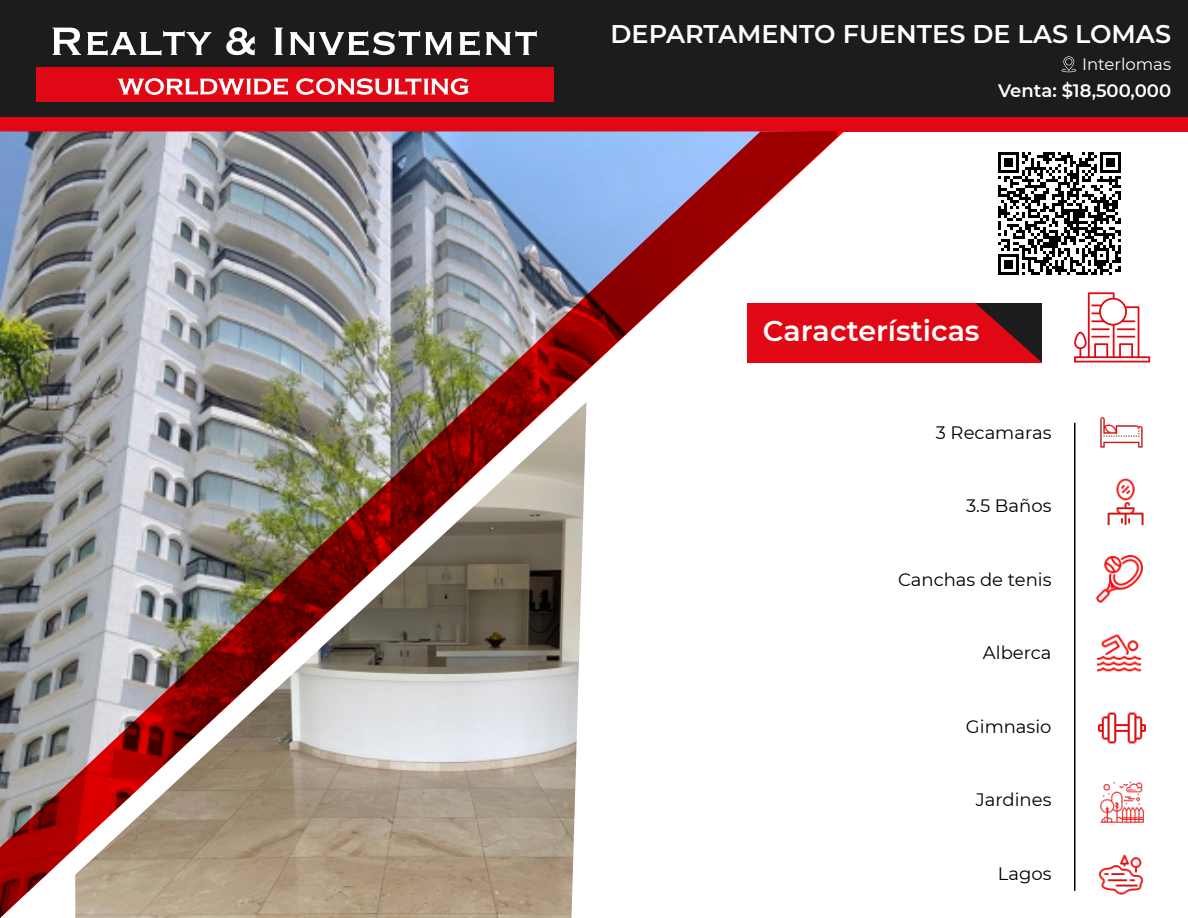
<style>
.page{position:relative;width:1188px;height:918px;background:#fff}
.page>*{position:absolute;margin:0;border:0;box-sizing:border-box;transform-origin:0 0}
.t1{font:600 28.5px "Montserrat";color:#fff}
.t2{font:600 25.5px "Montserrat";color:#fff}
.t3{font:18px "Montserrat";color:#000}
.t4{font:600 18px "Montserrat";color:#fff}
.t5{font:16.5px "Montserrat";color:#fff}
</style>
<div class="page">
<div style="left:0;top:0;width:1188px;height:117px;background:#1c1c1c"></div>
<div style="left:0;top:117px;width:1188px;height:14px;background:#e00814"></div>
<div style="left:36px;top:67px;width:518px;height:35px;background:#e00814"></div>
<svg style="left:118px;top:78px;width:170px;height:17px"></svg>
<svg style="left:296px;top:78px;width:173px;height:17px"></svg>
<svg style="left:53px;top:28px;width:28px;height:27px"></svg>
<svg style="left:87px;top:31px;width:124px;height:25px"></svg>
<svg style="left:226px;top:27px;width:29px;height:28px"></svg>
<svg style="left:275px;top:28px;width:8px;height:27px"></svg>
<svg style="left:290px;top:31px;width:162px;height:25px"></svg>
<svg style="left:459px;top:31px;width:21px;height:25px"></svg>
<svg style="left:486px;top:31px;width:51px;height:24px"></svg>
<div style="left:747px;top:303px;width:295px;height:59px;background:#e00814"></div>
<svg style="left:975px;top:303px;width:67px;height:59px"></svg>
<svg style="left:1074px;top:292px;width:76px;height:70px"></svg>
<img style="left:0;top:131px;width:845px;height:787px">
<hr style="left:1074px;top:423px;width:2px;height:468px;background:#000">
<img style="left:1100px;top:417px;width:43px;height:31px">
<img style="left:1107px;top:478px;width:37px;height:46px">
<img style="left:1096px;top:556px;width:47px;height:46px">
<img style="left:1099px;top:712px;width:47px;height:32px">
<img style="left:1096px;top:634px;width:46px;height:38px">
<img style="left:1100px;top:781px;width:44px;height:42px">
<img style="left:1100px;top:854px;width:43px;height:41px">
<svg style="left:1062px;top:56px;width:14px;height:16px"></svg>
<svg style="left:998px;top:152px;width:123px;height:123px"></svg>
<h2 class="t2" style="left:611px;top:16px;width:562px">DEPARTAMENTO FUENTES DE LAS LOMAS</h2>
<p class="t5" style="left:1082px;top:53px;width:91px">Interlomas</p>
<p class="t4" style="left:998px;top:78px;width:174px">Venta: $18,500,000</p>
<p class="t1" style="left:763px;top:311px;width:218px">Características</p>
<p class="t3" style="left:936px;top:420px;width:117px">3 Recamaras</p>
<p class="t3" style="left:966px;top:494px;width:87px">3.5 Baños</p>
<p class="t3" style="left:898px;top:567px;width:155px">Canchas de tenis</p>
<p class="t3" style="left:983px;top:641px;width:70px">Alberca</p>
<p class="t3" style="left:966px;top:714px;width:87px">Gimnasio</p>
<p class="t3" style="left:976px;top:788px;width:77px">Jardines</p>
<p class="t3" style="left:998px;top:861px;width:55px">Lagos</p>
</div>
